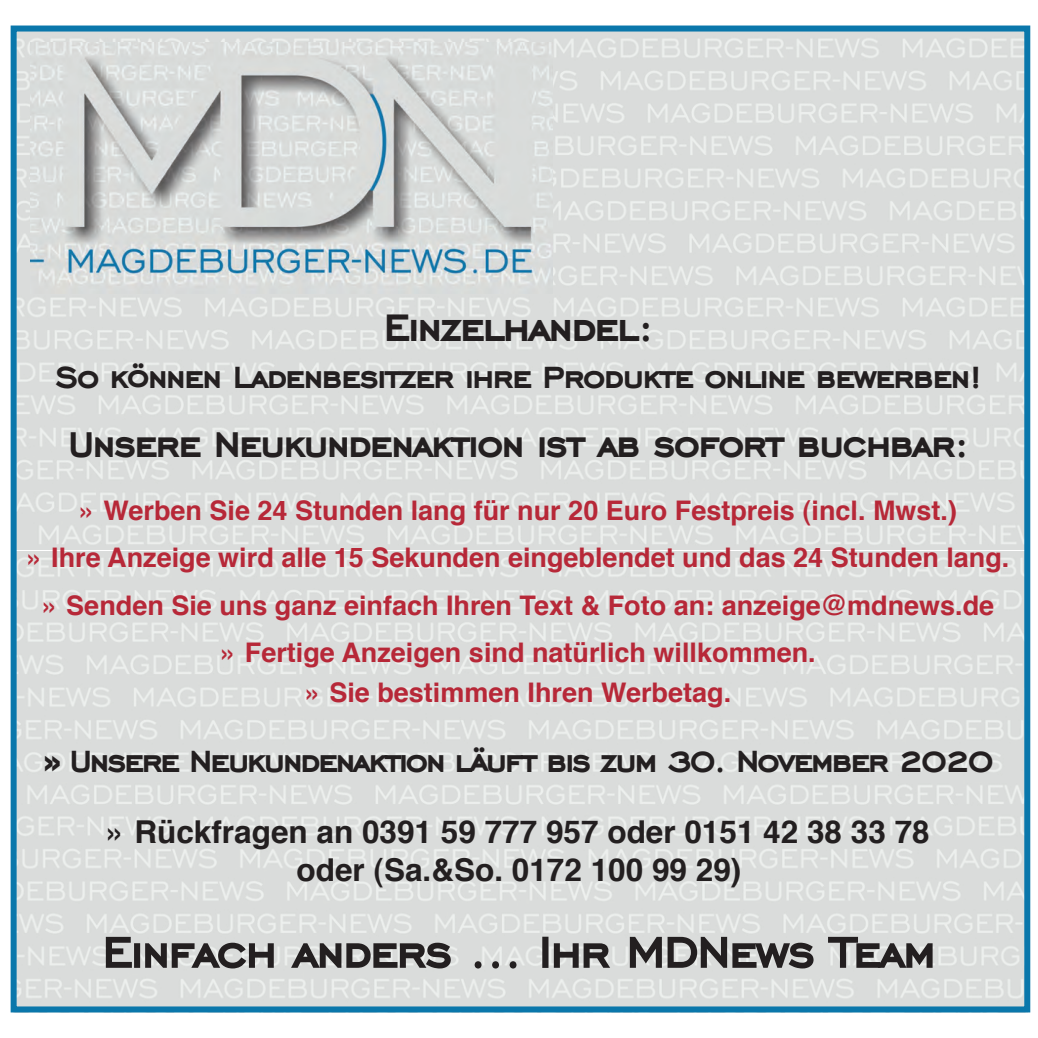
<style>
.page{position:relative;width:1038px;height:1038px;background:#fff}
.page>*{position:absolute;margin:0;border:0;box-sizing:border-box;transform-origin:0 0}
.t1{font:800 52.5px "Engravers Gothic BT";color:#231f20}
.t2{font:800 45px "Engravers Gothic BT";color:#231f20}
.t3{font:800 42px "Engravers Gothic BT";color:#231f20}
.t4{font:800 36px "Engravers Gothic BT";color:#231f20}
.t5{font:800 36px "Engravers Gothic BT";letter-spacing:-.02em;color:#231f20}
.t6{font:700 31.5px/37.8px "Helvetica";color:#231f20;text-align:center}
.t7{font:700 27px/47.4px "Helvetica";color:#b72838;text-align:center}
</style>
<div class="page">
<img style="left:18px;top:551px;width:1005px;height:454px">
<img style="left:18px;top:33px;width:1005px;height:516px">
<img style="left:30px;top:42px;width:522px;height:251px">
<div style="left:11px;top:26px;width:1019px;height:986px;border:6px solid #0a77ab"></div>
<h2 class="t2" style="left:384px;top:307px;width:270px">Einzelhandel:</h2>
<h3 class="t4" style="left:56px;top:361px;width:927px">So können Ladenbesitzer ihre Produkte online bewerben!</h3>
<h3 class="t3" style="left:69px;top:426px;width:901px">Unsere Neukundenaktion ist ab sofort buchbar:</h3>
<p class="t7" style="left:29px;top:488px;width:982px">» Werben Sie 24 Stunden lang für nur 20 Euro Festpreis (incl. Mwst.)<br>» Ihre Anzeige wird alle 15 Sekunden eingeblendet und das 24 Stunden lang. » Senden Sie uns ganz einfach Ihren Text &amp; Foto an: anzeige@mdnews.de<br>» Fertige Anzeigen sind natürlich willkommen.</p>
<p class="t7" style="left:307px;top:670px;width:426px">» Sie bestimmen Ihren Werbetag.</p>
<h3 class="t5" style="left:45px;top:744px;width:949px">» Unsere Neukundenaktion läuft bis zum 30. November 2020</h3>
<p class="t6" style="left:108px;top:815px;width:823px">» Rückfragen an 0391 59 777 957 oder 0151 42 38 33 78 oder (Sa.&amp;So. 0172 100 99 29)</p>
<h1 class="t1" style="left:103px;top:928px;width:833px">Einfach anders ... Ihr MDNews Team</h1>
</div>
